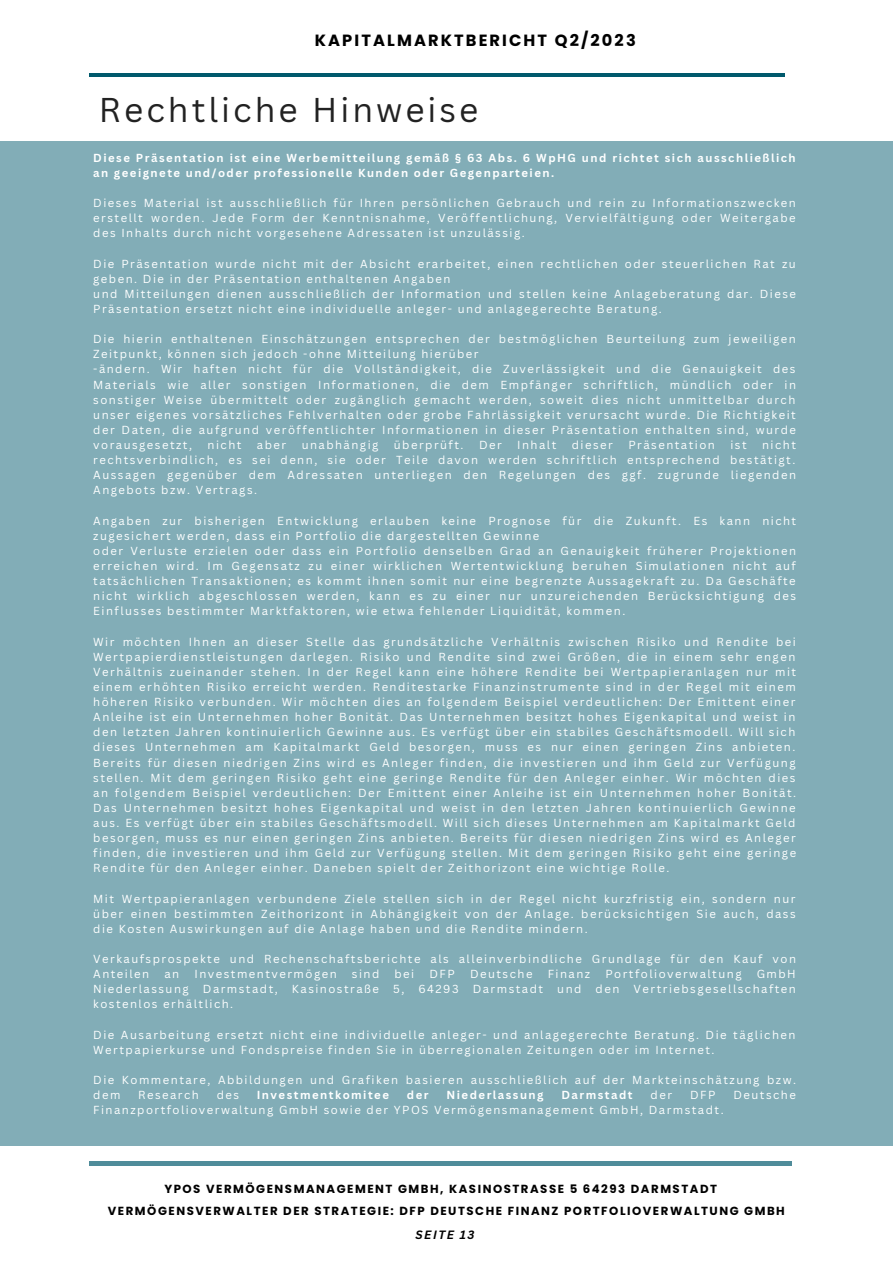
<style>
.page{position:relative;width:893px;height:1264px;background:#fff}
.page>*{position:absolute;margin:0;border:0;box-sizing:border-box;transform-origin:0 0}
.t1{font:33.45px "Canva Sans";letter-spacing:.09em;color:#222}
.t2{font:700 16.2px "Poppins";letter-spacing:.13em;color:#000}
.t3{font:700 11.7px "Poppins";letter-spacing:.13em;color:#000}
.t4{font:italic 700 11.7px "Canva Sans";letter-spacing:.13em;color:#000}
.t5{font:11.4px/15.1px "Canva Sans";letter-spacing:.13em;color:#feffff;text-align:justify}
.t6{font:700 11.4px/15.1px "Canva Sans";letter-spacing:.13em;color:#feffff}
</style>
<div class="page">
<div style="left:0;top:141px;width:892px;height:1005px;background:#82adb7"></div>
<hr style="left:89px;top:73px;width:695px;height:4px;background:#00596c">
<hr style="left:89px;top:1161px;width:703px;height:4px;background:#4f8c9a">
<p class="t2" style="left:315px;top:29px;width:322px">KAPITALMARKTBERICHT Q2/2023</p>
<p class="t1" style="left:99px;top:86px;width:381px">Rechtliche Hinweise</p>
<p class="t6" style="left:93px;top:150px;width:704px">Diese Präsentation ist eine Werbemitteilung gemäß § 63 Abs. 6 WpHG und richtet sich ausschließlich an geeignete und/oder professionelle Kunden oder Gegenparteien.</p>
<p class="t5" style="left:93px;top:195px;width:704px">Dieses Material ist ausschließlich für Ihren persönlichen Gebrauch und rein zu Informationszwecken erstellt worden. Jede Form der Kenntnisnahme, Veröffentlichung, Vervielfältigung oder Weitergabe des Inhalts durch nicht vorgesehene Adressaten ist unzulässig.</p>
<p class="t5" style="left:93px;top:255px;width:704px">Die Präsentation wurde nicht mit der Absicht erarbeitet, einen rechtlichen oder steuerlichen Rat zu geben. Die in der Präsentation enthaltenen Angaben</p>
<p class="t5" style="left:93px;top:286px;width:704px">und Mitteilungen dienen ausschließlich der Information und stellen keine Anlageberatung dar. Diese<br>Präsentation ersetzt nicht eine individuelle anleger- und anlagegerechte Beratung.</p>
<p class="t5" style="left:93px;top:331px;width:704px">Die hierin enthaltenen Einschätzungen entsprechen der bestmöglichen Beurteilung zum jeweiligen<br>Zeitpunkt, können sich jedoch -ohne Mitteilung hierüber</p>
<p class="t5" style="left:93px;top:361px;width:704px">-ändern. Wir haften nicht für die Vollständigkeit, die Zuverlässigkeit und die Genauigkeit des Materials wie aller sonstigen Informationen, die dem Empfänger schriftlich, mündlich oder in sonstiger Weise übermittelt oder zugänglich gemacht werden, soweit dies nicht unmittelbar durch unser eigenes vorsätzliches Fehlverhalten oder grobe Fahrlässigkeit verursacht wurde. Die Richtigkeit der Daten, die aufgrund veröffentlichter Informationen in dieser Präsentation enthalten sind, wurde vorausgesetzt,</p>
<p class="t5" style="left:207px;top:437px;width:35px">nicht</p>
<p class="t5" style="left:257px;top:437px;width:31px">aber</p>
<p class="t5" style="left:301px;top:437px;width:78px">unabhängig</p>
<p class="t5" style="left:394px;top:437px;width:71px">überprüft.</p>
<p class="t5" style="left:479px;top:437px;width:24px">Der</p>
<p class="t5" style="left:517px;top:437px;width:41px">Inhalt</p>
<p class="t5" style="left:572px;top:437px;width:43px">dieser</p>
<p class="t5" style="left:628px;top:437px;width:88px">Präsentation</p>
<p class="t5" style="left:730px;top:437px;width:18px">ist</p>
<p class="t5" style="left:93px;top:437px;width:704px;text-indent:668px">nicht rechtsverbindlich, es sei denn, sie oder Teile davon werden schriftlich entsprechend bestätigt.<br>Aussagen gegenüber dem Adressaten unterliegen den Regelungen des ggf. zugrunde liegenden Angebots bzw. Vertrags.</p>
<p class="t5" style="left:93px;top:512px;width:704px">Angaben zur bisherigen Entwicklung erlauben keine Prognose für die Zukunft. Es kann nicht zugesichert werden, dass ein Portfolio die dargestellten Gewinne</p>
<p class="t5" style="left:93px;top:543px;width:704px">oder Verluste erzielen oder dass ein Portfolio denselben Grad an Genauigkeit früherer Projektionen erreichen wird. Im Gegensatz zu einer wirklichen Wertentwicklung beruhen Simulationen nicht auf tatsächlichen Transaktionen; es kommt ihnen somit nur eine begrenzte Aussagekraft zu. Da Geschäfte nicht wirklich abgeschlossen werden, kann es zu einer nur unzureichenden Berücksichtigung des Einflusses bestimmter Marktfaktoren, wie etwa fehlender Liquidität, kommen.</p>
<p class="t5" style="left:93px;top:633px;width:704px">Wir möchten Ihnen an dieser Stelle das grundsätzliche Verhältnis zwischen Risiko und Rendite bei Wertpapierdienstleistungen darlegen. Risiko und Rendite sind zwei Größen, die in einem sehr engen Verhältnis zueinander stehen. In der Regel kann eine höhere Rendite bei Wertpapieranlagen nur mit einem erhöhten Risiko erreicht werden. Renditestarke Finanzinstrumente sind in der Regel mit einem höheren Risiko verbunden. Wir möchten dies an folgendem Beispiel verdeutlichen: Der Emittent einer Anleihe ist ein Unternehmen hoher Bonität. Das Unternehmen besitzt hohes Eigenkapital und weist in den letzten Jahren kontinuierlich Gewinne aus. Es verfügt über ein stabiles Geschäftsmodell. Will sich dieses Unternehmen am Kapitalmarkt Geld besorgen, muss es nur einen geringen Zins anbieten.<br>Bereits für diesen niedrigen Zins wird es Anleger finden, die investieren und ihm Geld zur Verfügung stellen. Mit dem geringen Risiko geht eine geringe Rendite für den Anleger einher. Wir möchten dies an folgendem Beispiel verdeutlichen: Der Emittent einer Anleihe ist ein Unternehmen hoher Bonität.<br>Das Unternehmen besitzt hohes Eigenkapital und weist in den letzten Jahren kontinuierlich Gewinne aus. Es verfügt über ein stabiles Geschäftsmodell. Will sich dieses Unternehmen am Kapitalmarkt Geld besorgen, muss es nur einen geringen Zins anbieten. Bereits für diesen niedrigen Zins wird es Anleger finden, die investieren und ihm Geld zur Verfügung stellen. Mit dem geringen Risiko geht eine geringe Rendite für den Anleger einher. Daneben spielt der Zeithorizont eine wichtige Rolle.</p>
<p class="t5" style="left:93px;top:890px;width:704px">Mit Wertpapieranlagen verbundene Ziele stellen sich in der Regel nicht kurzfristig ein, sondern nur über einen bestimmten Zeithorizont in Abhängigkeit von der Anlage. berücksichtigen Sie auch, dass die Kosten Auswirkungen auf die Anlage haben und die Rendite mindern.</p>
<p class="t5" style="left:93px;top:951px;width:704px">Verkaufsprospekte und Rechenschaftsberichte als alleinverbindliche Grundlage für den Kauf von<br>Anteilen</p>
<p class="t5" style="left:164px;top:966px;width:16px">an</p>
<p class="t5" style="left:194px;top:966px;width:144px">Investmentvermögen</p>
<p class="t5" style="left:352px;top:966px;width:29px">sind</p>
<p class="t5" style="left:394px;top:966px;width:21px">bei</p>
<p class="t5" style="left:429px;top:966px;width:27px">DFP</p>
<p class="t5" style="left:470px;top:966px;width:64px">Deutsche</p>
<p class="t5" style="left:547px;top:966px;width:44px">Finanz</p>
<p class="t5" style="left:605px;top:966px;width:138px">Portfolioverwaltung</p>
<p class="t5" style="left:93px;top:966px;width:704px;text-indent:663px">GmbH Niederlassung Darmstadt, Kasinostraße 5, 64293 Darmstadt und den Vertriebsgesellschaften kostenlos erhältlich.</p>
<p class="t5" style="left:93px;top:1026px;width:703px">Die Ausarbeitung ersetzt nicht eine individuelle anleger- und anlagegerechte Beratung. Die täglichen<br>Wertpapierkurse und Fondspreise finden Sie in überregionalen Zeitungen oder im Internet.</p>
<p class="t5" style="left:93px;top:1071px;width:704px">Die Kommentare, Abbildungen und Grafiken basieren ausschließlich auf der Markteinschätzung bzw. dem</p>
<p class="t5" style="left:138px;top:1087px;width:62px">Research</p>
<p class="t5" style="left:217px;top:1087px;width:24px">des</p>
<p class="t6" style="left:257px;top:1087px;width:134px">Investmentkomitee</p>
<p class="t6" style="left:407px;top:1087px;width:23px">der</p>
<p class="t6" style="left:446px;top:1087px;width:98px">Niederlassung</p>
<p class="t6" style="left:561px;top:1087px;width:73px">Darmstadt</p>
<p class="t5" style="left:650px;top:1087px;width:23px">der</p>
<p class="t5" style="left:690px;top:1087px;width:27px">DFP</p>
<p class="t5" style="left:733px;top:1087px;width:64px">Deutsche</p>
<p class="t5" style="left:93px;top:1102px;width:632px">Finanzportfolioverwaltung GmbH sowie der YPOS Vermögensmanagement GmbH, Darmstadt.</p>
<p class="t3" style="left:164px;top:1180px;width:554px">YPOS VERMÖGENSMANAGEMENT GMBH, KASINOSTRASSE 5 64293 DARMSTADT</p>
<p class="t3" style="left:108px;top:1203px;width:678px">VERMÖGENSVERWALTER DER STRATEGIE: DFP DEUTSCHE FINANZ PORTFOLIOVERWALTUNG GMBH</p>
<p class="t4" style="left:415px;top:1226px;width:60px">SEITE 13</p>
</div>
